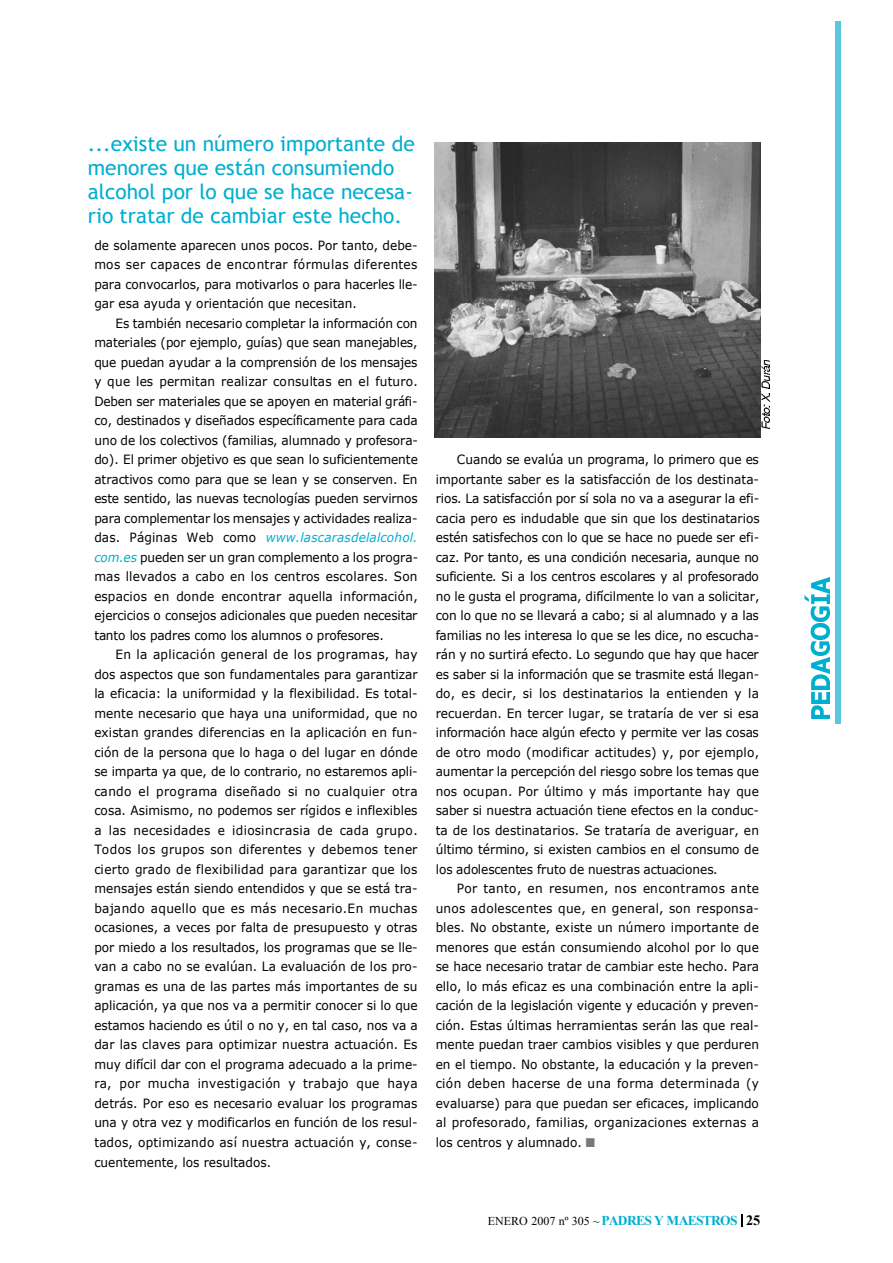
<style>
.page{position:relative;width:893px;height:1263px;background:#fff}
.page>*{position:absolute;margin:0;border:0;box-sizing:border-box;transform-origin:0 0}
.t1{font:21px/24px "Trebuchet MS";color:#00aed0}
.t2{font:12.75px/19.5px "Verdana";color:#000;text-align:justify;scale:.95 1}
.t3{font:12px "Times New Roman";color:#000}
.s1{font-style:italic;color:#00aed0}
.s2{color:#797979}
.s3{font-weight:700;font-size:13.5px;color:#00aed0}
.s4{font-weight:700;font-size:14.25px}
</style>
<div class="page">
<img style="left:811px;top:706px;width:18px;height:13px">
<img style="left:811px;top:692px;width:18px;height:11px">
<img style="left:811px;top:658px;width:18px;height:31px">
<img style="left:810px;top:641px;width:20px;height:15px">
<img style="left:810px;top:624px;width:20px;height:15px">
<img style="left:810px;top:606px;width:20px;height:15px">
<img style="left:804px;top:578px;width:25px;height:26px">
<div style="left:835px;top:22px;width:6px;height:702px;background:#5bc7de"></div>
<svg style="left:742px;top:1214px;width:1px;height:13px"></svg>
<img style="left:435px;top:142px;width:325px;height:295px">
<svg style="left:761px;top:360px;width:8px;height:68px"></svg>
<h1 class="t1" style="left:88px;top:131px;width:328px">...existe un número importante de menores que están consumiendo alcohol por lo que se hace necesa&shy;rio tratar de cambiar este hecho.</h1>
<p class="t2" style="left:94px;top:235px;width:342px">de solamente aparecen unos pocos. Por tanto, debe&shy;mos ser capaces de encontrar fórmulas diferentes para convocarlos, para motivarlos o para hacerles lle&shy;gar esa ayuda y orientación que necesitan.</p>
<p class="t2" style="left:94px;top:313px;width:342px;text-indent:21px">Es también necesario completar la información con materiales (por ejemplo, guías) que sean manejables, que puedan ayudar a la comprensión de los mensajes y que les permitan realizar consultas en el futuro.<br>Deben ser materiales que se apoyen en material gráfi&shy;co, destinados y diseñados específicamente para cada uno de los colectivos (familias, alumnado y profesora&shy;do). El primer objetivo es que sean lo suficientemente atractivos como para que se lean y se conserven. En este sentido, las nuevas tecnologías pueden servirnos para complementar los mensajes y actividades realiza&shy;das. Páginas Web como <span class="s1">w w w .la s c a ra s d e la lc o h o l. c o m .e s</span> pueden ser un gran complemento a los progra&shy;mas llevados a cabo en los centros escolares. Son espacios en donde encontrar aquella información, ejercicios o consejos adicionales que pueden necesitar tanto los padres como los alumnos o profesores.</p>
<p class="t2" style="left:94px;top:644px;width:342px;text-indent:21px">En la aplicación general de los programas, hay dos aspectos que son fundamentales para garantizar la eficacia: la uniformidad y la flexibilidad. Es total&shy;mente necesario que haya una uniformidad, que no existan grandes diferencias en la aplicación en fun&shy;ción de la persona que lo haga o del lugar en dónde se imparta ya que, de lo contrario, no estaremos apli&shy;cando el programa diseñado si no cualquier otra cosa. Asimismo, no podemos ser rígidos e inflexibles a las necesidades e idiosincrasia de cada grupo.<br>Todos los grupos son diferentes y debemos tener cierto grado de flexibilidad para garantizar que los mensajes están siendo entendidos y que se está tra&shy;bajando aquello que es más necesario.En muchas ocasiones, a veces por falta de presupuesto y otras por miedo a los resultados, los programas que se lle&shy;van a cabo no se evalúan. La evaluación de los pro&shy;gramas es una de las partes más importantes de su aplicación, ya que nos va a permitir conocer si lo que estamos haciendo es útil o no y, en tal caso, nos va a dar las claves para optimizar nuestra actuación. Es muy difícil dar con el programa adecuado a la prime&shy;ra, por mucha investigación y trabajo que haya detrás. Por eso es necesario evaluar los programas una y otra vez y modificarlos en función de los resul&shy;tados, optimizando así nuestra actuación y, conse&shy;cuentemente, los resultados.</p>
<p class="t2" style="left:436px;top:450px;width:343px;text-indent:21px">Cuando se evalúa un programa, lo primero que es importante saber es la satisfacción de los destinata&shy;rios. La satisfacción por sí sola no va a asegurar la efi&shy;cacia pero es indudable que sin que los destinatarios estén satisfechos con lo que se hace no puede ser efi&shy;caz. Por tanto, es una condición necesaria, aunque no suficiente. Si a los centros escolares y al profesorado no le gusta el programa, difícilmente lo van a solicitar, con lo que no se llevará a cabo; si al alumnado y a las familias no les interesa lo que se les dice, no escucha&shy;rán y no surtirá efecto. Lo segundo que hay que hacer es saber si la información que se trasmite está llegan&shy;do, es decir, si los destinatarios la entienden y la recuerdan. En tercer lugar, se trataría de ver si esa información hace algún efecto y permite ver las cosas de otro modo (modificar actitudes) y, por ejemplo, aumentar la percepción del riesgo sobre los temas que nos ocupan. Por último y más importante hay que saber si nuestra actuación tiene efectos en la conduc&shy;ta de los destinatarios. Se trataría de averiguar, en último término, si existen cambios en el consumo de los adolescentes fruto de nuestras actuaciones.</p>
<p class="t2" style="left:436px;top:878px;width:342px;text-indent:21px">Por tanto, en resumen, nos encontramos ante unos adolescentes que, en general, son responsa&shy;bles. No obstante, existe un número importante de menores que están consumiendo alcohol por lo que se hace necesario tratar de cambiar este hecho. Para ello, lo más eficaz es una combinación entre la apli&shy;cación de la legislación vigente y educación y preven&shy;ción. Estas últimas herramientas serán las que real&shy;mente puedan traer cambios visibles y que perduren en el tiempo. No obstante, la educación y la preven&shy;ción deben hacerse de una forma determinada (y evaluarse) para que puedan ser eficaces, implicando al profesorado, familias, organizaciones externas a los centros y alumnado. <span class="s2">■</span></p>
<p class="t3" style="left:488px;top:1214px;width:274px">ENERO 2007 nº 305 ~<span class="s3">PADRES Y MAESTROS</span> <span class="s4">25</span></p>
</div>
